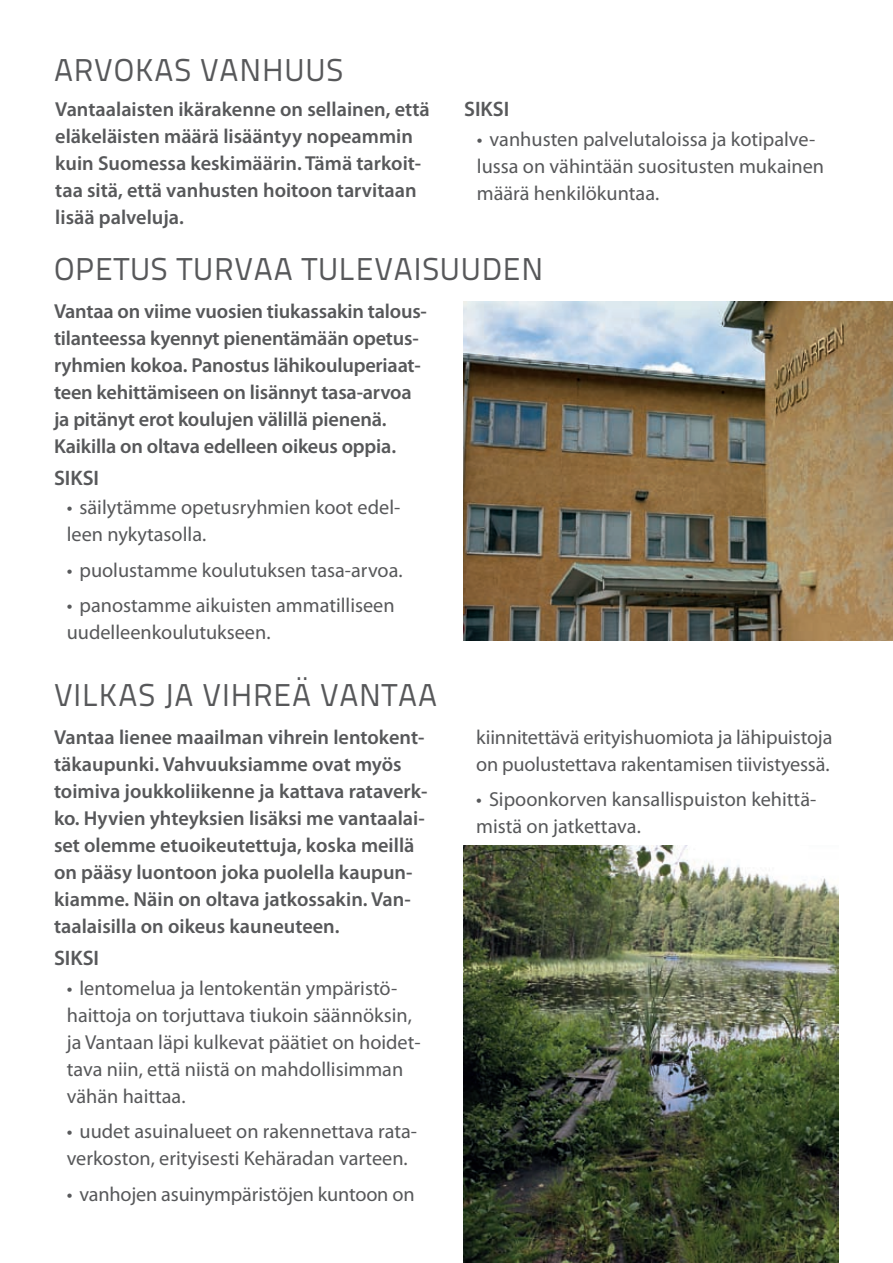
<style>
.page{position:relative;width:893px;height:1263px;background:#fff}
.page>*{position:absolute;margin:0;border:0;box-sizing:border-box;transform-origin:0 0}
.t1{font:31.5px "Titillium Text 22 L";letter-spacing:.025em;color:#57585a}
.t2{font:600 21px "Myriad Pro";color:#57585a}
.t3{font:600 20.25px/27px "Myriad Pro";color:#57585a}
.t4{font:20.25px/27px "Myriad Pro";color:#57585a}
</style>
<div class="page">
<img style="left:463px;top:845px;width:376px;height:418px">
<img style="left:463px;top:302px;width:430px;height:338px">
<h1 class="t1" style="left:54px;top:46px;width:291px">ARVOKAS VANHUUS</h1>
<p class="t3" style="left:55px;top:95px;width:376px">Vantaalaisten ikärakenne on sellainen, että eläkeläisten määrä lisääntyy nopeammin kuin Suomessa keskimäärin. Tämä tarkoit&shy;taa sitä, että vanhusten hoitoon tarvitaan lisää palveluja.</p>
<p class="t2" style="left:464px;top:96px;width:47px">SIKSI</p>
<p class="t4" style="left:477px;top:125px;width:349px">• vanhusten palvelutaloissa ja kotipalve&shy;lussa on vähintään suositusten mukainen määrä henkilökuntaa.</p>
<h1 class="t1" style="left:54px;top:246px;width:491px">OPETUS TURVAA TULEVAISUUDEN</h1>
<p class="t3" style="left:54px;top:297px;width:374px">Vantaa on viime vuosien tiukassakin talous&shy;tilanteessa kyennyt pienentämään opetus&shy;ryhmien kokoa. Panostus lähikouluperiaat&shy;teen kehittämiseen on lisännyt tasa-arvoa ja pitänyt erot koulujen välillä pienenä.<br>Kaikilla on oltava edelleen oikeus oppia.</p>
<p class="t2" style="left:54px;top:465px;width:47px">SIKSI</p>
<p class="t4" style="left:67px;top:494px;width:335px">• säilytämme opetusryhmien koot edel&shy;leen nykytasolla.</p>
<p class="t4" style="left:67px;top:556px;width:337px">• puolustamme koulutuksen tasa-arvoa.</p>
<p class="t4" style="left:67px;top:592px;width:329px">• panostamme aikuisten ammatilliseen uudelleenkoulutukseen.</p>
<h1 class="t1" style="left:54px;top:671px;width:385px">VILKAS JA VIHREÄ VANTAA</h1>
<p class="t3" style="left:54px;top:723px;width:375px">Vantaa lienee maailman vihrein lentokent&shy;täkaupunki. Vahvuuksiamme ovat myös toimiva joukkoliikenne ja kattava rataverk&shy;ko. Hyvien yhteyksien lisäksi me vantaalai&shy;set olemme etuoikeutettuja, koska meillä on pääsy luontoon joka puolella kaupun&shy;kiamme. Näin on oltava jatkossakin. Van&shy;taalaisilla on oikeus kauneuteen.</p>
<p class="t2" style="left:54px;top:945px;width:47px">SIKSI</p>
<p class="t4" style="left:67px;top:974px;width:355px">• lentomelua ja lentokentän ympäristö&shy;haittoja on torjuttava tiukoin säännöksin, ja Vantaan läpi kulkevat päätiet on hoidet&shy;tava niin, että niistä on mahdollisimman vähän haittaa.</p>
<p class="t4" style="left:67px;top:1117px;width:352px">• uudet asuinalueet on rakennettava rata&shy;verkoston, erityisesti Kehäradan varteen.</p>
<p class="t4" style="left:67px;top:1180px;width:349px">• vanhojen asuinympäristöjen kuntoon on</p>
<p class="t4" style="left:476px;top:723px;width:358px">kiinnitettävä erityishuomiota ja lähipuistoja on puolustettava rakentamisen tiivistyessä.</p>
<p class="t4" style="left:476px;top:786px;width:342px">• Sipoonkorven kansallispuiston kehittä&shy;mistä on jatkettava.</p>
</div>
